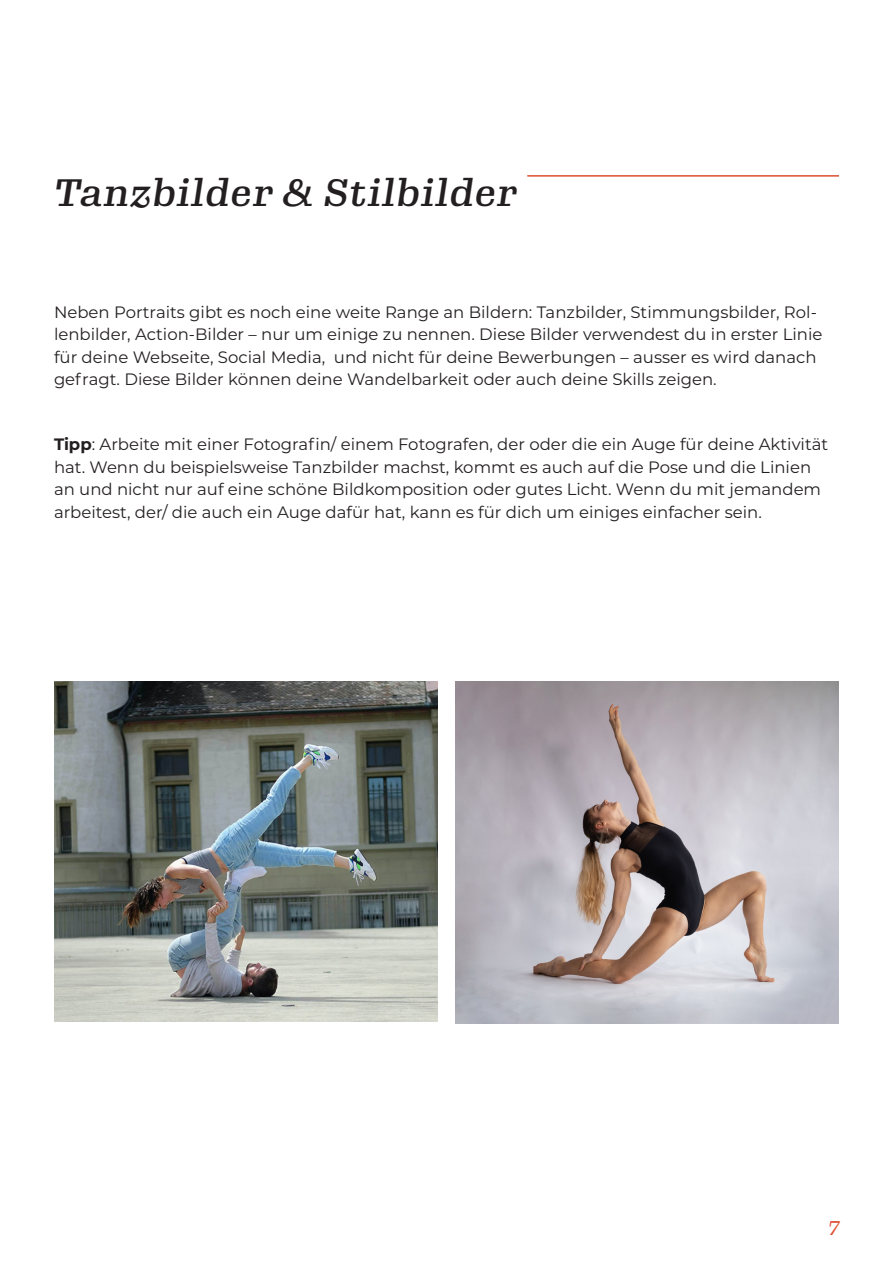
<style>
.page{position:relative;width:893px;height:1263px;background:#fff}
.page>*{position:absolute;margin:0;border:0;box-sizing:border-box;transform-origin:0 0}
.t1{font:italic 500 37.5px "Gimlet Micro";color:#231f20}
.t2{font:italic 19.5px "Gimlet Micro";color:#de4c31}
.t3{font:16.5px/22.5px "Montserrat";color:#231f20}
.s1{font-weight:700}
</style>
<div class="page">
<img style="left:54px;top:681px;width:383px;height:340px">
<img style="left:455px;top:681px;width:384px;height:342px">
<hr style="left:527px;top:175px;width:312px;height:2px;background:#de4c31">
<h1 class="t1" style="left:54px;top:166px;width:466px">Tanzbilder &amp; Stilbilder</h1>
<h1 class="t3" style="left:54px;top:300px;width:770px">Neben Portraits gibt es noch eine weite Range an Bildern: Tanzbilder, Stimmungsbilder, Rol&shy;lenbilder, Action-Bilder – nur um einige zu nennen. Diese Bilder verwendest du in erster Linie für deine Webseite, Social Media, und nicht für deine Bewerbungen – ausser es wird danach gefragt. Diese Bilder können deine Wandelbarkeit oder auch deine Skills zeigen.</h1>
<p class="t3" style="left:54px;top:432px;width:776px"><span class="s1">Tipp</span>: Arbeite mit einer Fotografin/ einem Fotografen, der oder die ein Auge für deine Aktivität hat. Wenn du beispielsweise Tanzbilder machst, kommt es auch auf die Pose und die Linien an und nicht nur auf eine schöne Bildkomposition oder gutes Licht. Wenn du mit jemandem arbeitest, der/ die auch ein Auge dafür hat, kann es für dich um einiges einfacher sein.</p>
<p class="t2" style="left:828px;top:1214px;width:13px">7</p>
</div>
